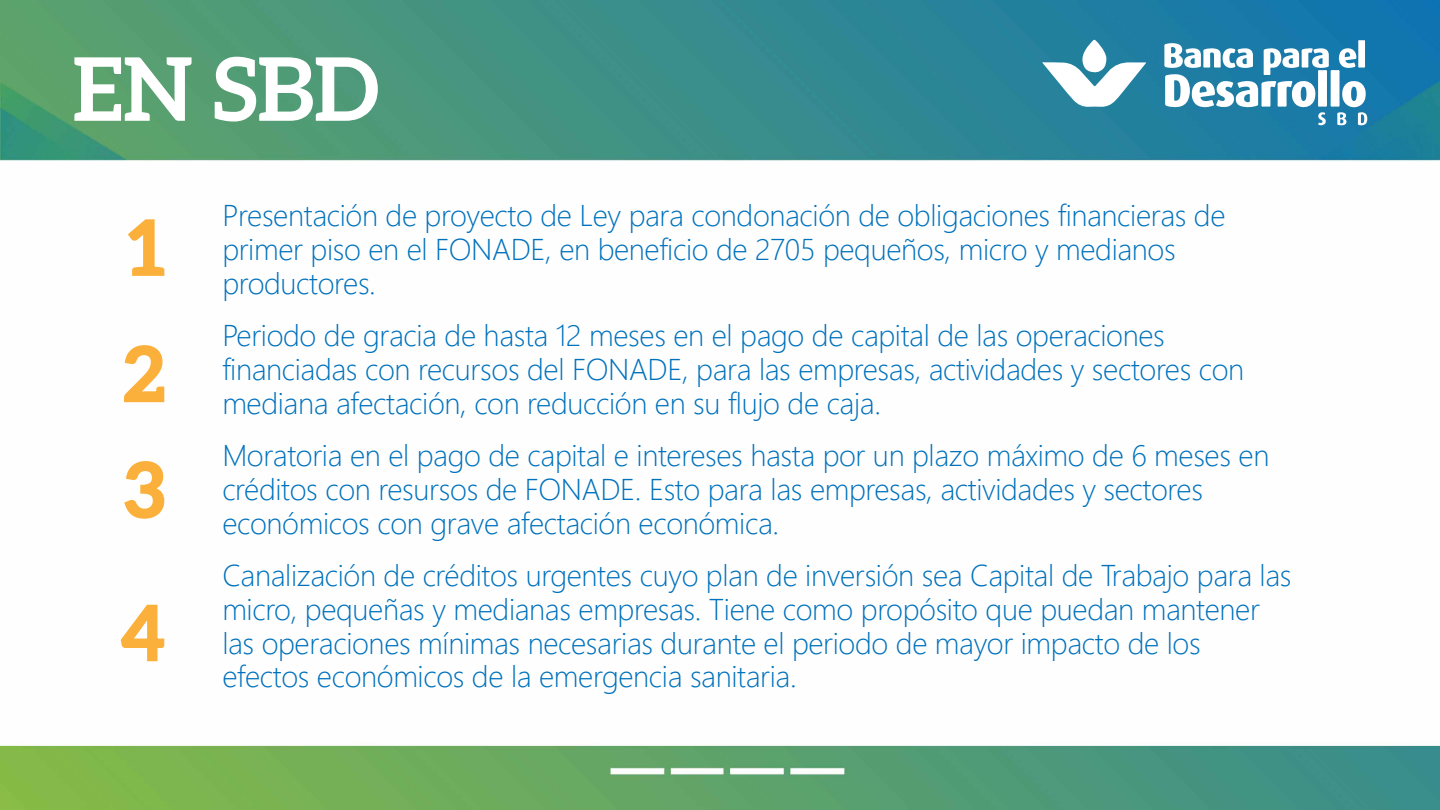
<style>
.page{position:relative;width:1440px;height:810px;background:#fff}
.page>*{position:absolute;margin:0;border:0;box-sizing:border-box;transform-origin:0 0}
.t1{font:700 87.75px "Aleo";color:#fff}
.t2{font:700 75px/126.3px "Aleo";color:#fbb03b}
.t3{font:300 30px/33.8px "Segoe UI";letter-spacing:-.01em;color:#0071bc}
</style>
<div class="page">
<img style="left:0;top:0;width:1440px;height:810px">
<svg style="left:126px;top:218px;width:40px;height:59px"></svg>
<svg style="left:122px;top:344px;width:43px;height:59px"></svg>
<svg style="left:123px;top:460px;width:43px;height:60px"></svg>
<svg style="left:119px;top:604px;width:47px;height:58px"></svg>
<svg style="left:1042px;top:39px;width:104px;height:68px"></svg>
<svg style="left:1164px;top:40px;width:204px;height:86px"></svg>
<h1 class="t1" style="left:73px;top:38px;width:308px">EN SBD</h1>
<h2 class="t2" style="left:124px;top:183px;width:42px">1<br>2</h2>
<h2 class="t2" style="left:121px;top:417px;width:45px;line-height:143.1px">3<br>4</h2>
<p class="t3" style="left:222px;top:196px;width:1005px">Presentación de proyecto de Ley para condonación de obligaciones financieras de primer piso en el FONADE, en beneficio de 2705 pequeños, micro y medianos productores.</p>
<p class="t3" style="left:222px;top:316px;width:1024px">Periodo de gracia de hasta 12 meses en el pago de capital de las operaciones financiadas con recursos del FONADE, para las empresas, actividades y sectores con mediana afectación, con reducción en su flujo de caja.</p>
<p class="t3" style="left:222px;top:436px;width:1049px">Moratoria en el pago de capital e intereses hasta por un plazo máximo de 6 meses en créditos con resursos de FONADE. Esto para las empresas, actividades y sectores económicos con grave afectación económica.</p>
<p class="t3" style="left:222px;top:556px;width:1071px">Canalización de créditos urgentes cuyo plan de inversión sea Capital de Trabajo para las micro, pequeñas y medianas empresas. Tiene como propósito que puedan mantener las operaciones mínimas necesarias durante el periodo de mayor impacto de los efectos económicos de la emergencia sanitaria.</p>
</div>
